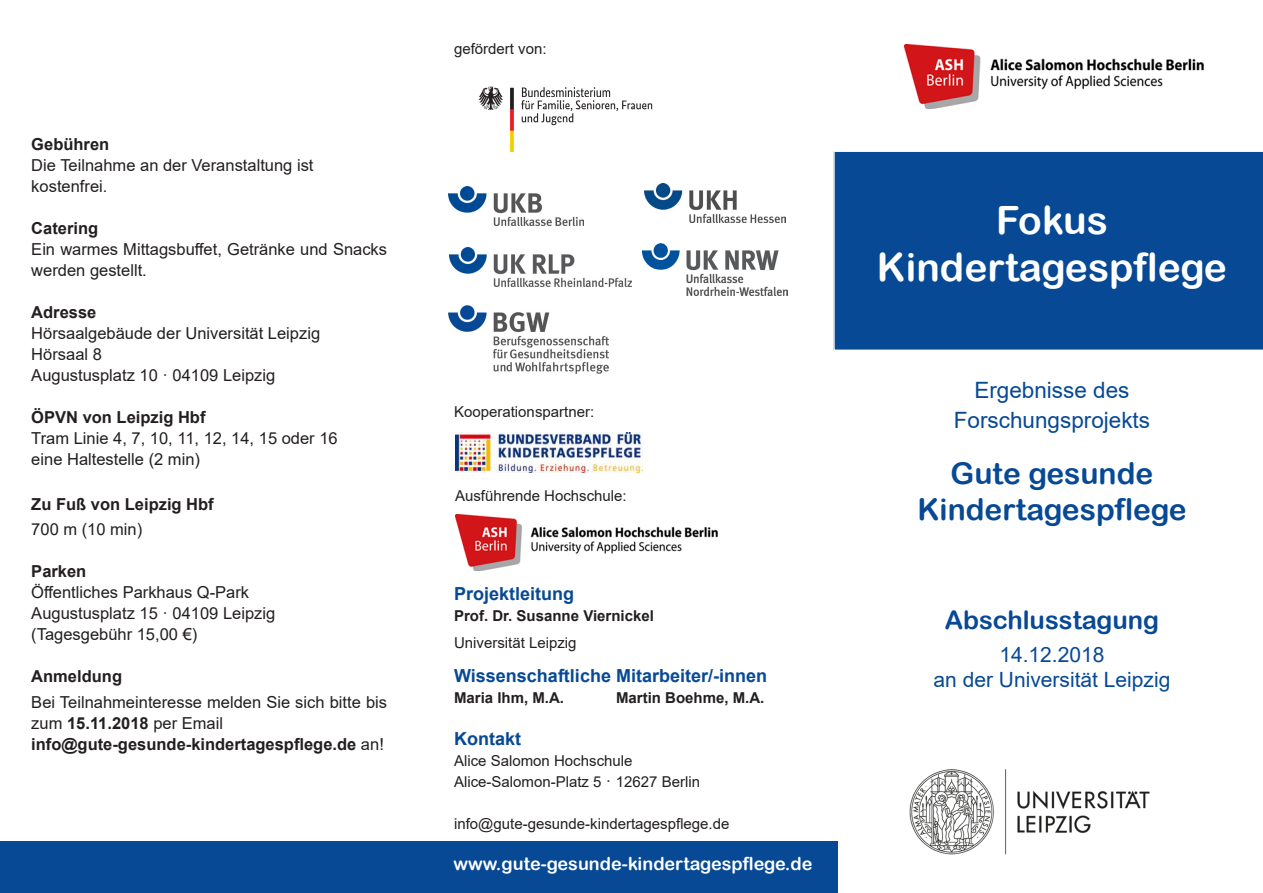
<style>
.page{position:relative;width:1263px;height:893px;background:#fff}
.page>*{position:absolute;margin:0;border:0;box-sizing:border-box;transform-origin:0 0}
.t1{font:39px "Arial Rounded MT Bold";color:#fff}
.t2{font:30px "Arial Rounded MT Bold";color:#074995}
.t3{font:25.5px "Arial Rounded MT Bold";color:#074995}
.t4{font:22.5px "Arial";color:#074995}
.t5{font:21px "Arial";color:#074995}
.t6{font:700 18px "Arial";color:#074995}
.t7{font:18px "Arial Rounded MT Bold";color:#fff}
.t8{font:16.5px/21px "Arial";color:#231f20}
.t9{font:700 16.5px "Arial";color:#231f20}
.t10{font:15px "Arial";color:#231f20}
.t11{font:700 15px "Arial";color:#231f20}
.s1{font-weight:700}
.s2{font-weight:400}
.s3{font-size:16.5px}
</style>
<div class="page">
<div style="left:833px;top:151px;width:430px;height:200px;background:#074995"></div>
<img style="left:905px;top:45px;width:298px;height:63px">
<img style="left:449px;top:186px;width:134px;height:39px">
<img style="left:644px;top:184px;width:141px;height:39px">
<img style="left:642px;top:244px;width:146px;height:51px">
<img style="left:449px;top:247px;width:182px;height:39px">
<img style="left:449px;top:305px;width:159px;height:68px">
<img style="left:456px;top:432px;width:186px;height:40px">
<div style="left:0;top:841px;width:838px;height:52px;background:#074995"></div>
<img style="left:478px;top:86px;width:175px;height:67px">
<img style="left:909px;top:769px;width:241px;height:86px">
<img style="left:456px;top:515px;width:261px;height:55px">
<p class="t9" style="left:31px;top:132px;width:79px">Gebühren</p>
<p class="t8" style="left:31px;top:154px;width:284px">Die Teilnahme an der Veranstaltung ist</p>
<p class="t8" style="left:31px;top:175px;width:78px">kostenfrei.</p>
<p class="t9" style="left:31px;top:216px;width:68px">Catering</p>
<p class="t8" style="left:31px;top:238px;width:357px">Ein warmes Mittagsbuffet, Getränke und Snacks werden gestellt.</p>
<p class="t9" style="left:31px;top:300px;width:67px">Adresse</p>
<p class="t8" style="left:31px;top:322px;width:290px">Hörsaalgebäude der Universität Leipzig</p>
<p class="t8" style="left:31px;top:343px;width:72px">Hörsaal 8</p>
<p class="t8" style="left:31px;top:364px;width:245px">Augustusplatz 10 · 04109 Leipzig</p>
<p class="t9" style="left:31px;top:405px;width:176px">ÖPVN von Leipzig Hbf</p>
<p class="t8" style="left:31px;top:427px;width:308px">Tram Linie 4, 7, 10, 11, 12, 14, 15 oder 16</p>
<p class="t8" style="left:31px;top:448px;width:170px">eine Haltestelle (2 min)</p>
<p class="t9" style="left:31px;top:492px;width:184px">Zu Fuß von Leipzig Hbf</p>
<p class="t8" style="left:31px;top:519px;width:112px">700 m (10 min)</p>
<p class="t9" style="left:31px;top:560px;width:57px">Parken</p>
<p class="t8" style="left:31px;top:582px;width:219px">Öffentliches Parkhaus Q-Park</p>
<p class="t8" style="left:31px;top:603px;width:245px">Augustusplatz 15 · 04109 Leipzig</p>
<p class="t8" style="left:31px;top:624px;width:168px">(Tagesgebühr 15,00 €)</p>
<p class="t9" style="left:31px;top:665px;width:92px">Anmeldung</p>
<p class="t8" style="left:31px;top:691px;width:357px">Bei Teilnahmeinteresse melden Sie sich bitte bis zum <span class="s1">15.11.2018</span> per Email</p>
<p class="t9" style="left:31px;top:732px;width:354px">info@gute-gesunde-kindertagespflege.de <span class="s2">an!</span></p>
<p class="t10" style="left:454px;top:39px;width:94px">gefördert von:</p>
<p class="t10" style="left:454px;top:401px;width:142px">Kooperationspartner:</p>
<p class="t10" style="left:455px;top:485px;width:173px">Ausführende Hochschule:</p>
<p class="t6" style="left:454px;top:581px;width:122px">Projektleitung</p>
<p class="t11" style="left:454px;top:605px;width:201px">Prof. Dr. Susanne Viernickel</p>
<p class="t10" style="left:454px;top:632px;width:124px">Universität Leipzig</p>
<p class="t6" style="left:454px;top:663px;width:314px">Wissenschaftliche Mitarbeiter/-innen</p>
<p class="t11" style="left:454px;top:688px;width:112px">Maria Ihm, M.A.</p>
<p class="t11" style="left:616px;top:688px;width:150px">Martin Boehme, M.A.</p>
<p class="t6" style="left:454px;top:726px;width:68px">Kontakt</p>
<p class="t10" style="left:454px;top:751px;width:180px">Alice Salomon Hochschule</p>
<p class="t10" style="left:454px;top:772px;width:248px">Alice-Salomon-Platz 5 <span class="s3">·</span> 12627 Berlin</p>
<p class="t10" style="left:454px;top:814px;width:277px">info@gute-gesunde-kindertagespflege.de</p>
<p class="t7" style="left:454px;top:853px;width:360px">www.gute-gesunde-kindertagespflege.de</p>
<p class="t1" style="left:996px;top:197px;width:113px">Fokus</p>
<p class="t1" style="left:877px;top:244px;width:351px">Kindertagespflege</p>
<p class="t4" style="left:974px;top:374px;width:157px">Ergebnisse des</p>
<p class="t4" style="left:954px;top:404px;width:198px">Forschungsprojekts</p>
<p class="t2" style="left:950px;top:455px;width:204px">Gute gesunde</p>
<p class="t2" style="left:917px;top:491px;width:271px">Kindertagespflege</p>
<p class="t3" style="left:945px;top:605px;width:216px">Abschlusstagung</p>
<p class="t5" style="left:999px;top:640px;width:107px">14.12.2018</p>
<p class="t5" style="left:933px;top:665px;width:238px">an der Universität Leipzig</p>
</div>
